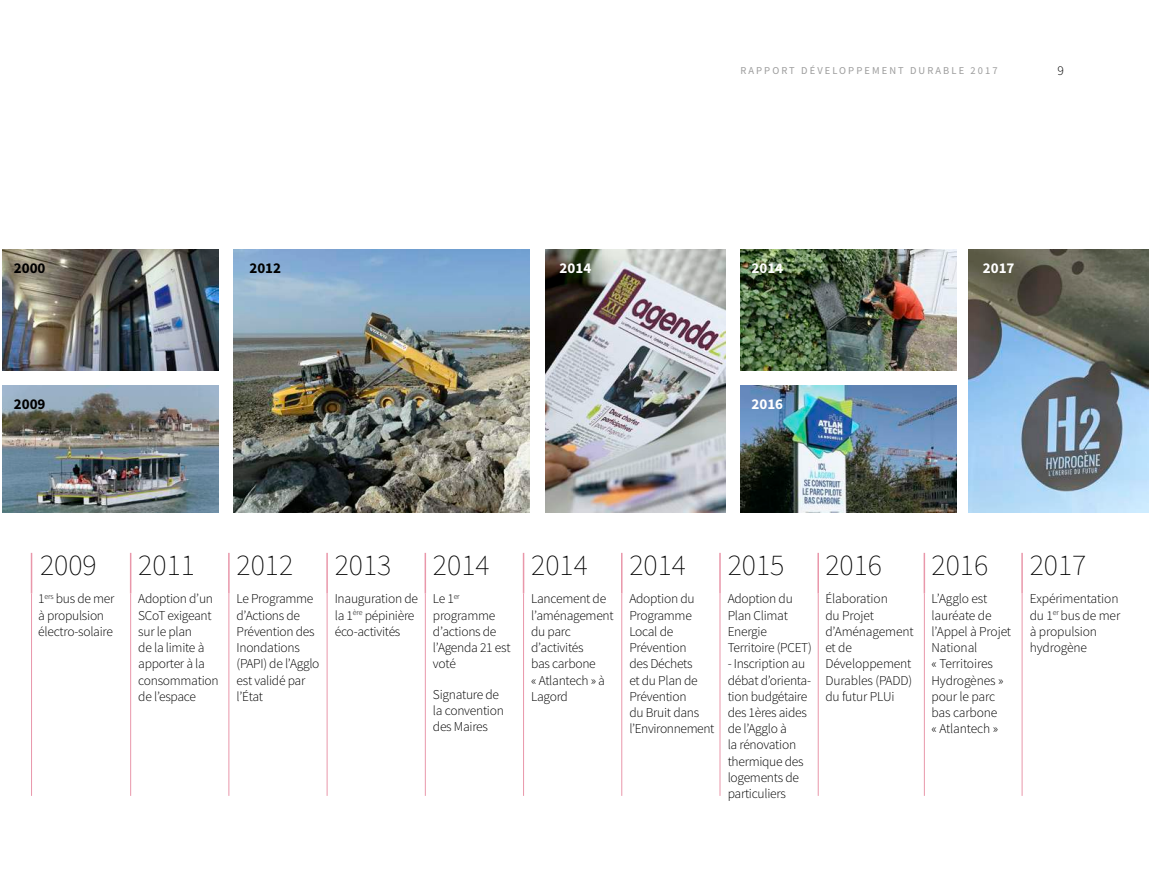
<style>
.page{position:relative;width:1149px;height:893px;background:#fff}
.page>*{position:absolute;margin:0;border:0;box-sizing:border-box;transform-origin:0 0}
.t1{font:200 30px "Source Sans Pro";color:#000}
.t2{font:700 15px "Source Sans Pro";color:#fff}
.t3{font:700 15px "Source Sans Pro";color:#000}
.t4{font:300 13.5px/16.2px "Source Sans Pro";letter-spacing:-.02em;color:#000}
.t5{font:10.5px "Source Sans Pro";letter-spacing:.2em;color:#9c9c9c}
</style>
<div class="page">
<hr style="left:31px;top:593px;width:1px;height:203px;background:#e997aa">
<hr style="left:31px;top:553px;width:1px;height:40px;background:#e997aa">
<hr style="left:130px;top:593px;width:1px;height:203px;background:#e997aa">
<hr style="left:130px;top:553px;width:1px;height:40px;background:#e997aa">
<hr style="left:228px;top:593px;width:1px;height:203px;background:#e997aa">
<hr style="left:228px;top:553px;width:1px;height:40px;background:#e997aa">
<hr style="left:327px;top:593px;width:1px;height:203px;background:#e997aa">
<hr style="left:326px;top:553px;width:2px;height:40px;background:#e997aa">
<hr style="left:523px;top:593px;width:1px;height:203px;background:#e997aa">
<hr style="left:522px;top:553px;width:2px;height:40px;background:#e997aa">
<hr style="left:425px;top:593px;width:1px;height:203px;background:#e997aa">
<hr style="left:424px;top:553px;width:2px;height:40px;background:#e997aa">
<hr style="left:621px;top:593px;width:1px;height:203px;background:#e997aa">
<hr style="left:621px;top:553px;width:1px;height:40px;background:#e997aa">
<hr style="left:719px;top:593px;width:1px;height:203px;background:#e997aa">
<hr style="left:719px;top:553px;width:1px;height:40px;background:#e997aa">
<hr style="left:923px;top:593px;width:1px;height:203px;background:#e997aa">
<hr style="left:923px;top:553px;width:1px;height:40px;background:#e997aa">
<hr style="left:817px;top:593px;width:1px;height:203px;background:#e997aa">
<hr style="left:817px;top:553px;width:1px;height:40px;background:#e997aa">
<hr style="left:1021px;top:593px;width:1px;height:203px;background:#e997aa">
<hr style="left:1020px;top:553px;width:2px;height:40px;background:#e997aa">
<img style="left:3px;top:249px;width:215px;height:121px">
<img style="left:740px;top:249px;width:215px;height:121px">
<img style="left:3px;top:386px;width:215px;height:126px">
<img style="left:740px;top:386px;width:215px;height:126px">
<img style="left:233px;top:249px;width:296px;height:263px">
<img style="left:545px;top:249px;width:180px;height:263px">
<img style="left:968px;top:249px;width:180px;height:263px">
<p class="t5" style="left:740px;top:64px;width:259px">RAPPORT DÉVELOPPEMENT DURABLE 2017</p>
<p class="t4" style="left:1057px;top:63px;width:8px">9</p>
<p class="t3" style="left:14px;top:259px;width:33px">2000</p>
<p class="t3" style="left:249px;top:259px;width:33px">2012</p>
<p class="t2" style="left:559px;top:259px;width:33px">2014</p>
<p class="t2" style="left:751px;top:259px;width:33px">2014</p>
<p class="t2" style="left:982px;top:259px;width:33px">2017</p>
<p class="t3" style="left:14px;top:394px;width:33px">2009</p>
<p class="t2" style="left:751px;top:394px;width:33px">2016</p>
<h1 class="t1" style="left:40px;top:547px;width:58px">2009</h1>
<p class="t4" style="left:38px;top:591px;width:78px">1<sup>ers</sup> bus de mer à propulsion électro-solaire</p>
<h1 class="t1" style="left:138px;top:547px;width:58px">2011</h1>
<p class="t4" style="left:138px;top:591px;width:82px">Adoption d’un<br>SCoT exigeant sur le plan<br>de la limite à apporter à la consommation de l’espace</p>
<h1 class="t1" style="left:236px;top:547px;width:58px">2012</h1>
<p class="t4" style="left:236px;top:591px;width:84px">Le Programme d’Actions de<br>Prévention des<br>Inondations (PAPI) de l’Agglo est validé par l’État</p>
<h1 class="t1" style="left:334px;top:547px;width:58px">2013</h1>
<p class="t4" style="left:334px;top:591px;width:85px">Inauguration de la 1<sup>ère</sup> pépinière éco-activités</p>
<h1 class="t1" style="left:433px;top:547px;width:58px">2014</h1>
<p class="t4" style="left:433px;top:591px;width:79px">Le 1<sup>er </sup>programme d’actions de l’Agenda 21 est voté</p>
<p class="t4" style="left:433px;top:686px;width:72px">Signature de la convention des Maires</p>
<h1 class="t1" style="left:531px;top:547px;width:58px">2014</h1>
<p class="t4" style="left:531px;top:591px;width:84px">Lancement de l’aménagement du parc d’activités<br>bas carbone<br>« Atlantech » à<br>Lagord</p>
<h1 class="t1" style="left:629px;top:547px;width:58px">2014</h1>
<p class="t4" style="left:629px;top:591px;width:86px">Adoption du<br>Programme<br>Local de<br>Prévention<br>des Déchets<br>et du Plan de<br>Prévention<br>du Bruit dans l’Environnement</p>
<h1 class="t1" style="left:727px;top:547px;width:58px">2015</h1>
<p class="t4" style="left:727px;top:591px;width:86px">Adoption du<br>Plan Climat<br>Energie<br>Territoire (PCET)</p>
<p class="t4" style="left:727px;top:656px;width:85px">- Inscription au débat d’orienta&shy;tion budgétaire des 1ères aides de l’Agglo à<br>la rénovation thermique des logements de particuliers</p>
<h1 class="t1" style="left:825px;top:547px;width:58px">2016</h1>
<p class="t4" style="left:825px;top:591px;width:90px">Élaboration<br>du Projet d’Aménagement et de<br>Développement<br>Durables (PADD) du futur PLUi</p>
<h1 class="t1" style="left:931px;top:547px;width:58px">2016</h1>
<p class="t4" style="left:931px;top:591px;width:81px">L’Agglo est lauréate de l’Appel à Projet<br>National<br>« Territoires<br>Hydrogènes » pour le parc bas carbone<br>« Atlantech »</p>
<h1 class="t1" style="left:1029px;top:547px;width:58px">2017</h1>
<p class="t4" style="left:1029px;top:591px;width:92px">Expérimentation du 1<sup>er</sup> bus de mer à propulsion hydrogène</p>
</div>
